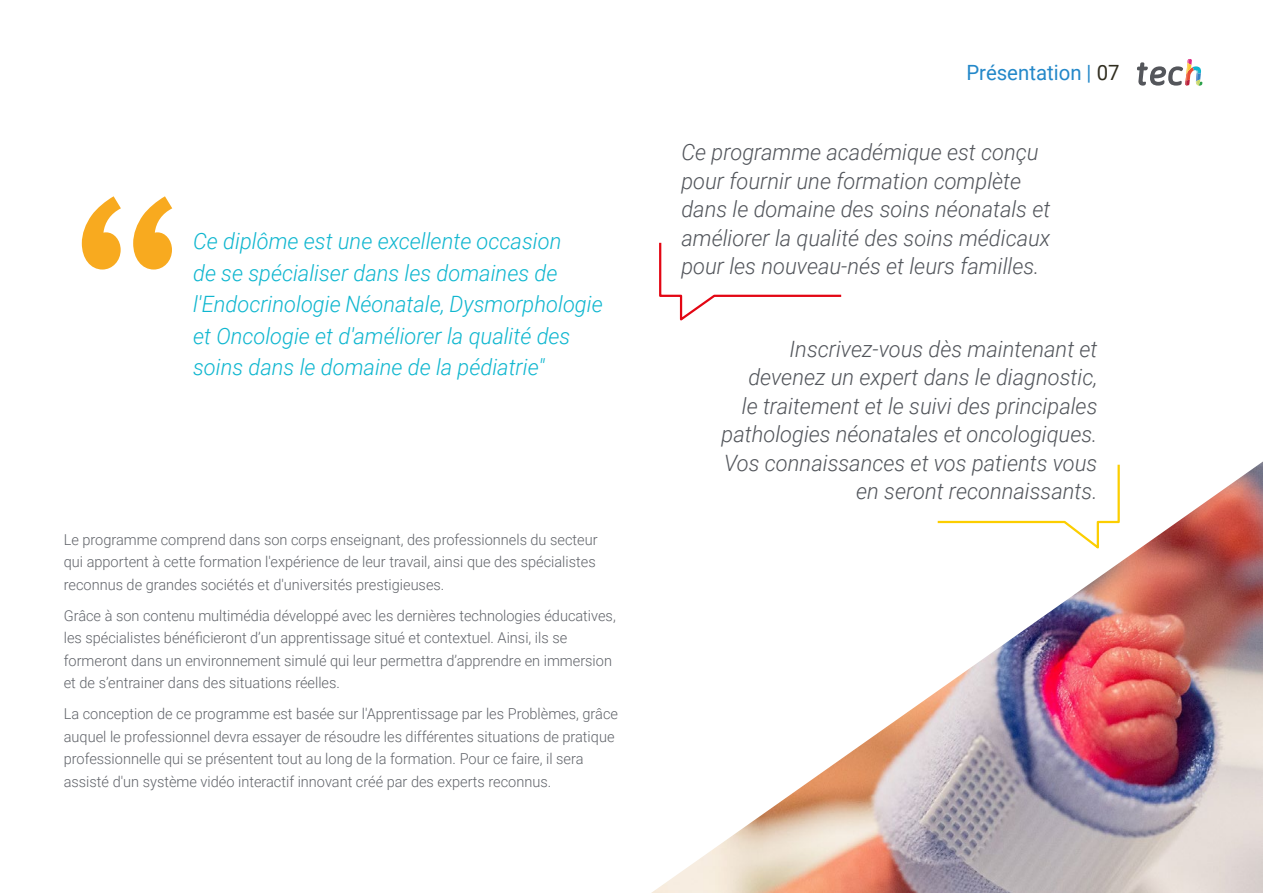
<style>
.page{position:relative;width:1263px;height:893px;background:#fff}
.page>*{position:absolute;margin:0;border:0;box-sizing:border-box;transform-origin:0 0}
.t1{font:italic 300 22.5px/28.5px "Roboto";color:#52555b;text-align:right}
.t2{font:italic 300 22.5px/31.5px "Roboto";color:#0fb6cf}
.t3{font:21px "Roboto";color:#2488c9}
.t4{font:300 15px/22.5px "Roboto";color:#61646a}
.s1{color:#312e20}
</style>
<div class="page">
<svg style="left:82px;top:196px;width:90px;height:74px"></svg>
<img style="left:651px;top:461px;width:612px;height:432px">
<svg style="left:1137px;top:59px;width:65px;height:27px"></svg>
<svg style="left:935px;top:462px;width:186px;height:90px"></svg>
<svg style="left:659px;top:242px;width:183px;height:79px"></svg>
<h1 class="t2" style="left:193px;top:225px;width:411px">Ce diplôme est une excellente occasion<br>de se spécialiser dans les domaines de l'Endocrinologie Néonatale, Dysmorphologie et Oncologie et d'améliorer la qualité des soins dans le domaine de la pédiatrie"</h1>
<p class="t4" style="left:64px;top:527px;width:535px">Le programme comprend dans son corps enseignant, des professionnels du secteur qui apportent à cette formation l'expérience de leur travail, ainsi que des spécialistes reconnus de grandes sociétés et d'universités prestigieuses.</p>
<p class="t4" style="left:64px;top:603px;width:553px">Grâce à son contenu multimédia développé avec les dernières technologies éducatives, les spécialistes bénéficieront d’un apprentissage situé et contextuel. Ainsi, ils se formeront dans un environnement simulé qui leur permettra d’apprendre en immersion et de s’entrainer dans des situations réelles.</p>
<p class="t4" style="left:64px;top:702px;width:556px">La conception de ce programme est basée sur l'Apprentissage par les Problèmes, grâce auquel le professionnel devra essayer de résoudre les différentes situations de pratique professionnelle qui se présentent tout au long de la formation. Pour ce faire, il sera assisté d'un système vidéo interactif innovant créé par des experts reconnus.</p>
<h2 class="t3" style="left:966px;top:57px;width:155px">Présentation | <span class="s1">07</span></h2>
<h1 class="t1" style="left:681px;top:137px;width:370px;text-align:left">Ce programme académique est conçu pour fournir une formation complète dans le domaine des soins néonatals et améliorer la qualité des soins médicaux pour les nouveau-nés et leurs familles.</h1>
<h1 class="t1" style="left:721px;top:334px;width:377px">Inscrivez-vous dès maintenant et devenez un expert dans le diagnostic,<br>le traitement et le suivi des principales pathologies néonatales et oncologiques.<br>Vos connaissances et vos patients vous en seront reconnaissants.</h1>
</div>
